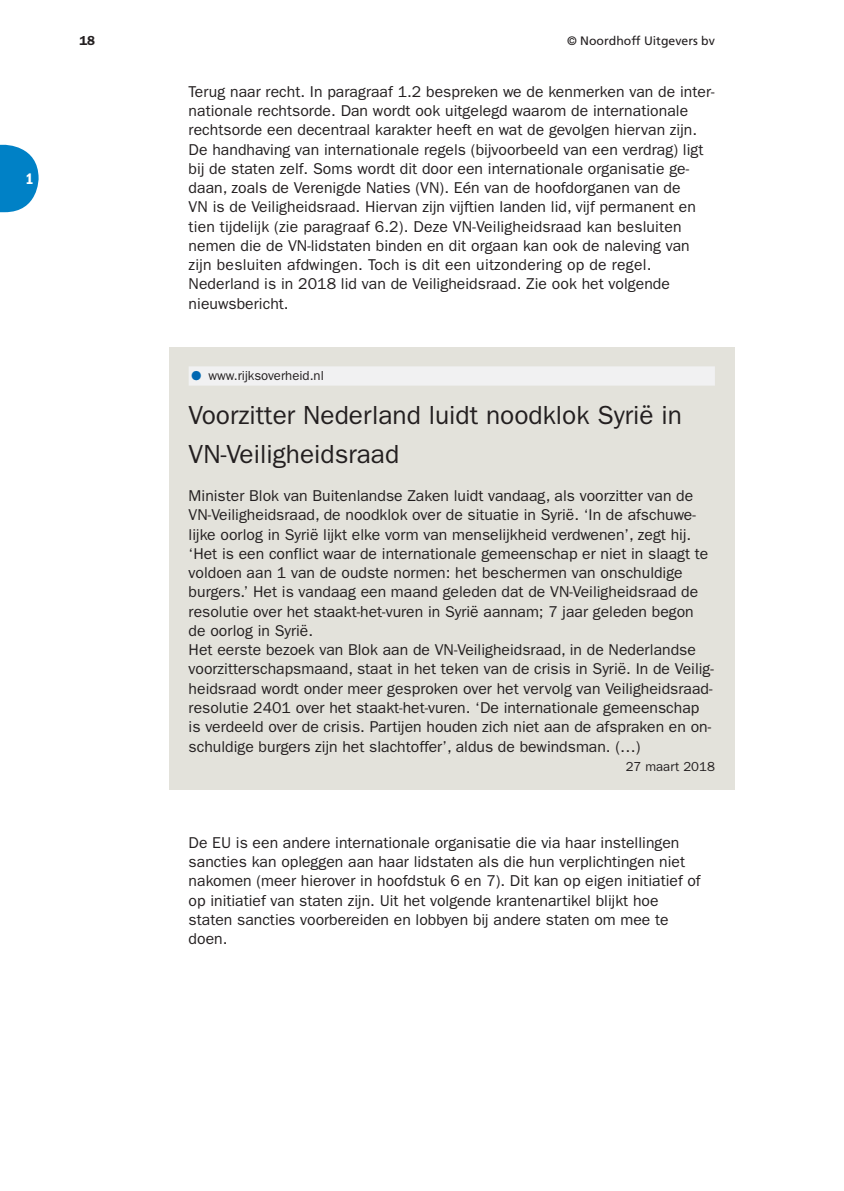
<style>
.page{position:relative;width:844px;height:1191px;background:#fff}
.page>*{position:absolute;margin:0;border:0;box-sizing:border-box;transform-origin:0 0}
.t1{font:26.25px/38.5px "ITC Franklin Gothic Std";color:#231f20}
.t2{font:15.75px/19.2px "ITC Franklin Gothic Std";color:#231f20}
.t3{font:15.75px "ITC Franklin Gothic Std Dm Cd";color:#fff}
.t4{font:13.12px "ITC Franklin Gothic Std";color:#231f20}
.t5{font:600 13.12px "ITC Franklin Gothic Std";color:#231f20}
.t6{font:12.25px "Frutiger LT Std";color:#231f20}
.s1{font-family:"WN Mo HO Picto Regular";font-size:7px;color:#0067b1}
</style>
<div class="page">
<svg style="left:0;top:145px;width:39px;height:67px"></svg>
<div style="left:169px;top:347px;width:565px;height:443px;background:#e3e2db"></div>
<div style="left:189px;top:366px;width:525px;height:19px;background:#f1f1f2"></div>
<p class="t3" style="left:26px;top:172px;width:10px">1</p>
<p class="t5" style="left:79px;top:35px;width:17px">18</p>
<p class="t6" style="left:567px;top:34px;width:149px">© Noordhoff Uitgevers bv</p>
<p class="t2" style="left:189px;top:83px;width:527px">Terug naar recht. In paragraaf 1.2 bespreken we de kenmerken van de inter&shy;nationale rechtsorde. Dan wordt ook uitgelegd waarom de internationale rechtsorde een decentraal karakter heeft en wat de gevolgen hiervan zijn.<br>De handhaving van internationale regels (bijvoorbeeld van een verdrag) ligt bij de staten zelf. Soms wordt dit door een internationale organisatie ge&shy;daan, zoals de Verenigde Naties (VN). Eén van de hoofdorganen van de<br>VN is de Veiligheidsraad. Hiervan zijn vijftien landen lid, vijf permanent en tien tijdelijk (zie paragraaf 6.2). Deze VN-Veiligheidsraad kan besluiten nemen die de VN-lidstaten binden en dit orgaan kan ook de naleving van zijn besluiten afdwingen. Toch is dit een uitzondering op de regel.<br>Nederland is in 2018 lid van de Veiligheidsraad. Zie ook het volgende nieuwsbericht.</p>
<p class="t4" style="left:191px;top:370px;width:134px"><span class="s1">1</span> www.rijksoverheid.nl</p>
<h1 class="t1" style="left:189px;top:399px;width:494px">Voorzitter Nederland luidt noodklok Syrië in<br>VN-Veiligheidsraad</h1>
<p class="t2" style="left:189px;top:488px;width:526px">Minister Blok van Buitenlandse Zaken luidt vandaag, als voorzitter van de VN-Veiligheidsraad, de noodklok over de situatie in Syrië. ‘In de afschuwe&shy;lijke oorlog in Syrië lijkt elke vorm van menselijkheid verdwenen’, zegt hij. ‘Het is een conflict waar de internationale gemeenschap er niet in slaagt te voldoen aan 1 van de oudste normen: het beschermen van onschuldige burgers.’ Het is vandaag een maand geleden dat de VN-Veiligheidsraad de resolutie over het staakt-het-vuren in Syrië aannam; 7 jaar geleden begon de oorlog in Syrië.<br>Het eerste bezoek van Blok aan de VN-Veiligheidsraad, in de Nederlandse voorzitterschapsmaand, staat in het teken van de crisis in Syrië. In de Veilig&shy;heidsraad wordt onder meer gesproken over het vervolg van Veiligheidsraad&shy;resolutie 2401 over het staakt-het-vuren. ‘De internationale gemeenschap is verdeeld over de crisis. Partijen houden zich niet aan de afspraken en on&shy;schuldige burgers zijn het slachtoffer’, aldus de bewindsman. (…)</p>
<p class="t4" style="left:625px;top:761px;width:91px">27 maart 2018</p>
<p class="t2" style="left:189px;top:834px;width:513px">De EU is een andere internationale organisatie die via haar instellingen sancties kan opleggen aan haar lidstaten als die hun verplichtingen niet nakomen (meer hierover in hoofdstuk 6 en 7). Dit kan op eigen initiatief of op initiatief van staten zijn. Uit het volgende krantenartikel blijkt hoe staten sancties voorbereiden en lobbyen bij andere staten om mee te doen.</p>
</div>
